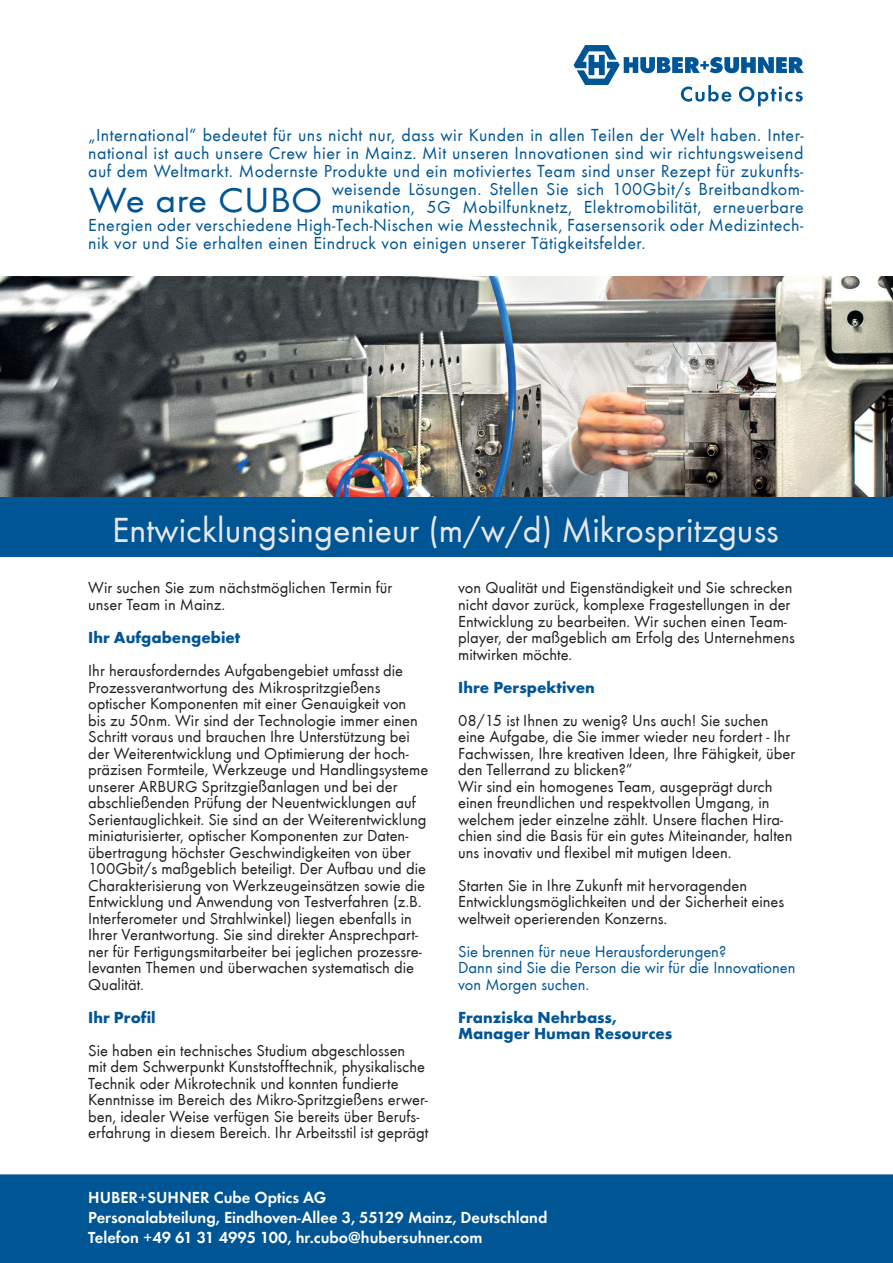
<style>
.page{position:relative;width:893px;height:1263px;background:#fff}
.page>*{position:absolute;margin:0;border:0;box-sizing:border-box;transform-origin:0 0}
.t1{font:36px "Futura T Boo";color:#e6e7e9}
.t2{font:36px "Futura T Boo";letter-spacing:.005em;color:#005595;scale:1.1 1}
.t3{font:18px "Futura T Boo";letter-spacing:.025em;color:#005595}
.t4{font:16.5px/16.5px "Futura T Boo";color:#231f20}
.t5{font:16.5px/19.8px "Futura T Dem";color:#fff}
.t6{font:16.5px/16.5px "Futura T Boo";color:#005595}
.t7{font:700 16.5px/16.5px "Futura T";color:#005595}
</style>
<div class="page">
<svg style="left:574px;top:45px;width:230px;height:61px"></svg>
<div style="left:1px;top:1175px;width:891px;height:87px;background:#005595"></div>
<div style="left:0;top:1174px;width:893px;height:89px;border:2px solid #005595"></div>
<img style="left:1px;top:276px;width:892px;height:221px">
<div style="left:1px;top:497px;width:892px;height:60px;background:#005595"></div>
<p class="t3" style="left:88px;top:125px;width:717px">„International“ bedeutet für uns nicht nur, dass wir Kunden in allen Teilen der Welt haben. Inter-</p>
<p class="t3" style="left:88px;top:143px;width:717px">national ist auch unsere Crew hier in Mainz. Mit unseren Innovationen sind wir richtungsweisend</p>
<p class="t3" style="left:88px;top:161px;width:717px">auf dem Weltmarkt. Modernste Produkte und ein motiviertes Team sind unser Rezept für zukunfts-</p>
<p class="t3" style="left:332px;top:179px;width:473px">weisende Lösungen. Stellen Sie sich 100Gbit/s Breitbandkom-</p>
<p class="t3" style="left:332px;top:197px;width:473px">munikation, 5G Mobilfunknetz, Elektromobilität, erneuerbare</p>
<p class="t3" style="left:88px;top:215px;width:717px">Energien oder verschiedene High-Tech-Nischen wie Messtechnik, Fasersensorik oder Medizintech-</p>
<p class="t3" style="left:88px;top:233px;width:559px">nik vor und Sie erhalten einen Eindruck von einigen unserer Tätigkeitsfelder.</p>
<h1 class="t2" style="left:89px;top:179px;width:214px">We are CUBO</h1>
<h1 class="t1" style="left:112px;top:510px;width:668px">Entwicklungsingenieur (m/w/d) Mikrospritzguss</h1>
<p class="t4" style="left:88px;top:580px;width:306px">Wir suchen Sie zum nächstmöglichen Termin für unser Team in Mainz.</p>
<p class="t7" style="left:88px;top:629px;width:154px">Ihr Aufgabengebiet</p>
<p class="t4" style="left:88px;top:662px;width:342px">Ihr herausforderndes Aufgabengebiet umfasst die Prozessverantwortung des Mikrospritzgießens optischer Komponenten mit einer Genauigkeit von<br>bis zu 50nm. Wir sind der Technologie immer einen Schritt voraus und brauchen Ihre Unterstützung bei der Weiterentwicklung und Optimierung der hoch&shy;präzisen Formteile, Werkzeuge und Handlingsysteme unserer ARBURG Spritzgießanlagen und bei der abschließenden Prüfung der Neuentwicklungen auf Serientauglichkeit. Sie sind an der Weiterentwicklung miniaturisierter, optischer Komponenten zur Daten&shy;übertragung höchster Geschwindigkeiten von über 100Gbit/s maßgeblich beteiligt. Der Aufbau und die Charakterisierung von Werkzeugeinsätzen sowie die Entwicklung und Anwendung von Testverfahren (z.B.<br>Interferometer und Strahlwinkel) liegen ebenfalls in Ihrer Verantwortung. Sie sind direkter Ansprechpart&shy;ner für Fertigungsmitarbeiter bei jeglichen prozessre&shy;levanten Themen und überwachen systematisch die Qualität.</p>
<p class="t7" style="left:88px;top:1009px;width:69px">Ihr Profil</p>
<p class="t4" style="left:88px;top:1042px;width:342px">Sie haben ein technisches Studium abgeschlossen<br>mit dem Schwerpunkt Kunststofftechnik, physikalische Technik oder Mikrotechnik und konnten fundierte Kenntnisse im Bereich des Mikro-Spritzgießens erwer&shy;ben, idealer Weise verfügen Sie bereits über Berufs&shy;erfahrung in diesem Bereich. Ihr Arbeitsstil ist geprägt</p>
<p class="t4" style="left:458px;top:580px;width:338px">von Qualität und Eigenständigkeit und Sie schrecken nicht davor zurück, komplexe Fragestellungen in der Entwicklung zu bearbeiten. Wir suchen einen Team&shy;player, der maßgeblich am Erfolg des Unternehmens mitwirken möchte.</p>
<p class="t7" style="left:458px;top:679px;width:138px">Ihre Perspektiven</p>
<p class="t4" style="left:458px;top:712px;width:339px">08/15 ist Ihnen zu wenig? Uns auch! Sie suchen eine Aufgabe, die Sie immer wieder neu fordert - Ihr Fachwissen, Ihre kreativen Ideen, Ihre Fähigkeit, über den Tellerrand zu blicken?“<br>Wir sind ein homogenes Team, ausgeprägt durch einen freundlichen und respektvollen Umgang, in welchem jeder einzelne zählt. Unsere flachen Hira&shy;chien sind die Basis für ein gutes Miteinander, halten uns inovativ und flexibel mit mutigen Ideen.</p>
<p class="t4" style="left:458px;top:877px;width:328px">Starten Sie in Ihre Zukunft mit hervoragenden<br>Entwicklungsmöglichkeiten und der Sicherheit eines weltweit operierenden Konzerns.</p>
<p class="t6" style="left:458px;top:943px;width:339px">Sie brennen für neue Herausforderungen?<br>Dann sind Sie die Person die wir für die Innovationen von Morgen suchen.</p>
<p class="t7" style="left:458px;top:1009px;width:216px">Franziska Nehrbass,<br>Manager Human Resources</p>
<p class="t5" style="left:88px;top:1187px;width:461px">HUBER+SUHNER Cube Optics AG<br>Personalabteilung, Eindhoven-Allee 3, 55129 Mainz, Deutschland<br>Telefon +49 61 31 4995 100, hr.cubo@hubersuhner.com</p>
</div>
